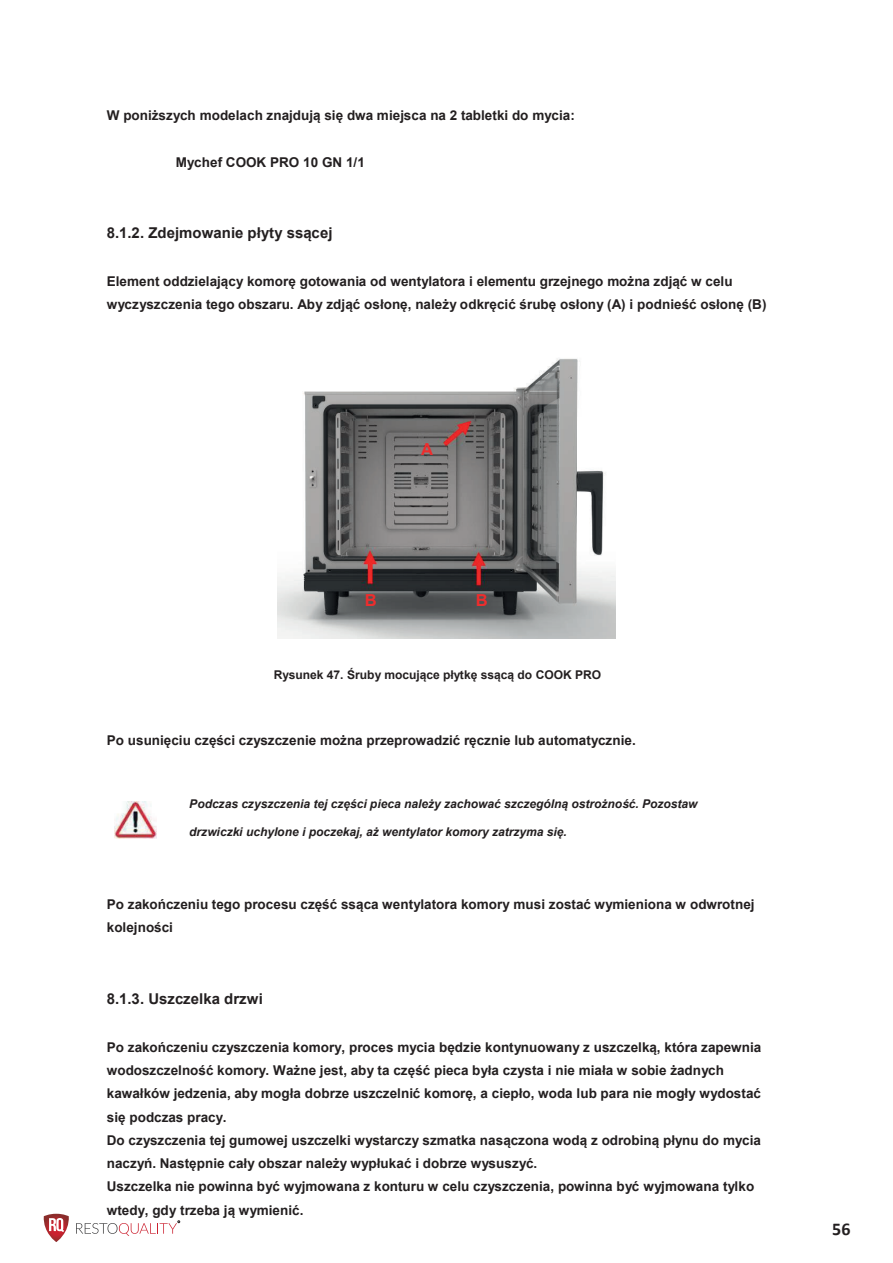
<style>
.page{position:relative;width:893px;height:1263px;background:#fff}
.page>*{position:absolute;margin:0;border:0;box-sizing:border-box;transform-origin:0 0}
.t1{font:700 18px "Calibri";color:#231f20}
.t2{font:700 16.5px "Arial";color:#ee2d2d}
.t3{font:700 15px "Arial";letter-spacing:.005em;color:#231f20}
.t4{font:700 13.5px/23.2px "Arial";color:#231f20}
.t5{font:italic 700 12px "Arial";letter-spacing:-.005em;color:#231f20}
.t6{font:700 12px "Arial";letter-spacing:-.005em;color:#231f20}
</style>
<div class="page">
<svg style="left:43px;top:1214px;width:26px;height:28px"></svg>
<svg style="left:76px;top:1221px;width:104px;height:15px"></svg>
<img style="left:115px;top:801px;width:41px;height:37px">
<img style="left:278px;top:358px;width:337px;height:281px">
<p class="t4" style="left:107px;top:104px;width:470px">W poniższych modelach znajdują się dwa miejsca na 2 tabletki do mycia:</p>
<p class="t4" style="left:176px;top:150px;width:191px">Mychef COOK PRO 10 GN 1/1</p>
<p class="t3" style="left:107px;top:222px;width:227px">8.1.2. Zdejmowanie płyty ssącej</p>
<p class="t4" style="left:107px;top:270px;width:661px">Element oddzielający komorę gotowania od wentylatora i elementu grzejnego można zdjąć w celu wyczyszczenia tego obszaru. Aby zdjąć osłonę, należy odkręcić śrubę osłony (A) i podnieść osłonę (B)</p>
<p class="t2" style="left:421px;top:438px;width:13px">A</p>
<p class="t2" style="left:365px;top:589px;width:13px">B</p>
<p class="t2" style="left:476px;top:589px;width:13px">B</p>
<p class="t6" style="left:274px;top:666px;width:329px">Rysunek 47. Śruby mocujące płytkę ssącą do COOK PRO</p>
<p class="t4" style="left:107px;top:728px;width:530px">Po usunięciu części czyszczenie można przeprowadzić ręcznie lub automatycznie.</p>
<p class="t5" style="left:189px;top:795px;width:510px">Podczas czyszczenia tej części pieca należy zachować szczególną ostrożność. Pozostaw</p>
<p class="t5" style="left:189px;top:823px;width:379px">drzwiczki uchylone i poczekaj, aż wentylator komory zatrzyma się.</p>
<p class="t4" style="left:107px;top:893px;width:649px">Po zakończeniu tego procesu część ssąca wentylatora komory musi zostać wymieniona w odwrotnej kolejności</p>
<p class="t3" style="left:107px;top:988px;width:158px">8.1.3. Uszczelka drzwi</p>
<p class="t4" style="left:107px;top:1035px;width:656px">Po zakończeniu czyszczenia komory, proces mycia będzie kontynuowany z uszczelką, która zapewnia wodoszczelność komory. Ważne jest, aby ta część pieca była czysta i nie miała w sobie żadnych kawałków jedzenia, aby mogła dobrze uszczelnić komorę, a ciepło, woda lub para nie mogły wydostać się podczas pracy.<br>Do czyszczenia tej gumowej uszczelki wystarczy szmatka nasączona wodą z odrobiną płynu do mycia naczyń. Następnie cały obszar należy wypłukać i dobrze wysuszyć.<br>Uszczelka nie powinna być wyjmowana z konturu w celu czyszczenia, powinna być wyjmowana tylko wtedy, gdy trzeba ją wymienić.</p>
<h1 class="t1" style="left:832px;top:1216px;width:20px">56</h1>
</div>
